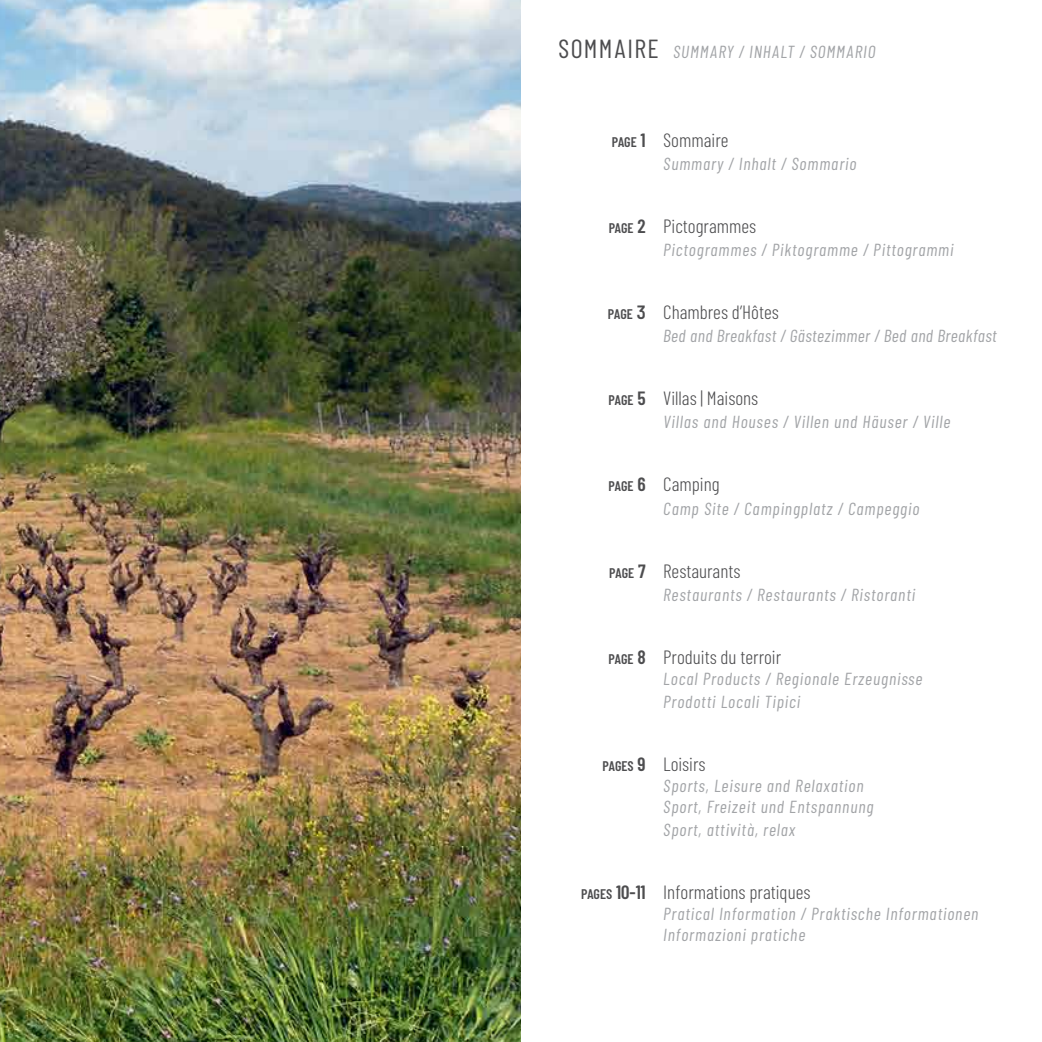
<style>
.page{position:relative;width:1042px;height:1042px;background:#fff}
.page>*{position:absolute;margin:0;border:0;box-sizing:border-box;transform-origin:0 0}
.t1{font:26.25px "Barlow Condensed";color:#4d4d4f}
.t2{font:300 19.25px "Barlow Condensed";color:#4d4d4f}
.t3{font:italic 17.5px/21px "Barlow Condensed";letter-spacing:.05em;color:#a2a4a7}
.t4{font:italic 17.5px "Barlow Condensed";letter-spacing:.025em;color:#a2a4a7}
.s1{font-weight:600;font-size:14px}
.s2{font-weight:600}
</style>
<div class="page">
<img style="left:0;top:0;width:521px;height:1042px">
<h1 class="t1" style="left:558px;top:32px;width:68px">SOMMAIRE</h1>
<p class="t3" style="left:673px;top:40px;width:204px">SUMMARY / INHALT / SOMMARIO</p>
<p class="t2" style="left:612px;top:128px;width:118px"><span class="s1">PAGE</span> <span class="s2">1</span> Sommaire</p>
<p class="t3" style="left:663px;top:153px;width:195px">Summary / Inhalt / Sommario</p>
<p class="t2" style="left:609px;top:214px;width:149px"><span class="s1">PAGE</span> <span class="s2">2</span> Pictogrammes</p>
<p class="t3" style="left:663px;top:239px;width:292px">Pictogrammes / Piktogramme / Pittogrammi</p>
<p class="t2" style="left:608px;top:300px;width:172px"><span class="s1">PAGE</span> <span class="s2">3</span> Chambres d’Hôtes</p>
<p class="t4" style="left:663px;top:325px;width:335px">Bed and Breakfast / Gästezimmer / Bed and Breakfast</p>
<p class="t2" style="left:608px;top:386px;width:151px"><span class="s1">PAGE</span> <span class="s2">5</span> Villas | Maisons</p>
<p class="t3" style="left:663px;top:411px;width:289px">Villas and Houses / Villen und Häuser / Ville</p>
<p class="t2" style="left:608px;top:472px;width:112px"><span class="s1">PAGE</span> <span class="s2">6</span> Camping</p>
<p class="t3" style="left:663px;top:497px;width:258px">Camp Site / Campingplatz / Campeggio</p>
<p class="t2" style="left:609px;top:558px;width:133px"><span class="s1">PAGE</span> <span class="s2">7</span> Restaurants</p>
<p class="t3" style="left:663px;top:583px;width:253px">Restaurants / Restaurants / Ristoranti</p>
<p class="t2" style="left:608px;top:645px;width:174px"><span class="s1">PAGE</span> <span class="s2">8</span> Produits du terroir</p>
<p class="t3" style="left:663px;top:666px;width:261px;line-height:23.1px">Local Products / Regionale Erzeugnisse<br>Prodotti Locali Tipici</p>
<p class="t2" style="left:602px;top:752px;width:104px"><span class="s1">PAGES</span> <span class="s2">9</span> Loisirs</p>
<p class="t3" style="left:663px;top:774px;width:212px">Sports, Leisure and Relaxation<br>Sport, Freizeit und Entspannung</p>
<p class="t3" style="left:663px;top:818px;width:133px">Sport, attività, relax</p>
<p class="t2" style="left:581px;top:880px;width:231px"><span class="s1">PAGES</span> <span class="s2">10-11</span> Informations pratiques</p>
<p class="t3" style="left:663px;top:902px;width:317px">Pratical Information / Praktische Informationen<br>Informazioni pratiche</p>
</div>
